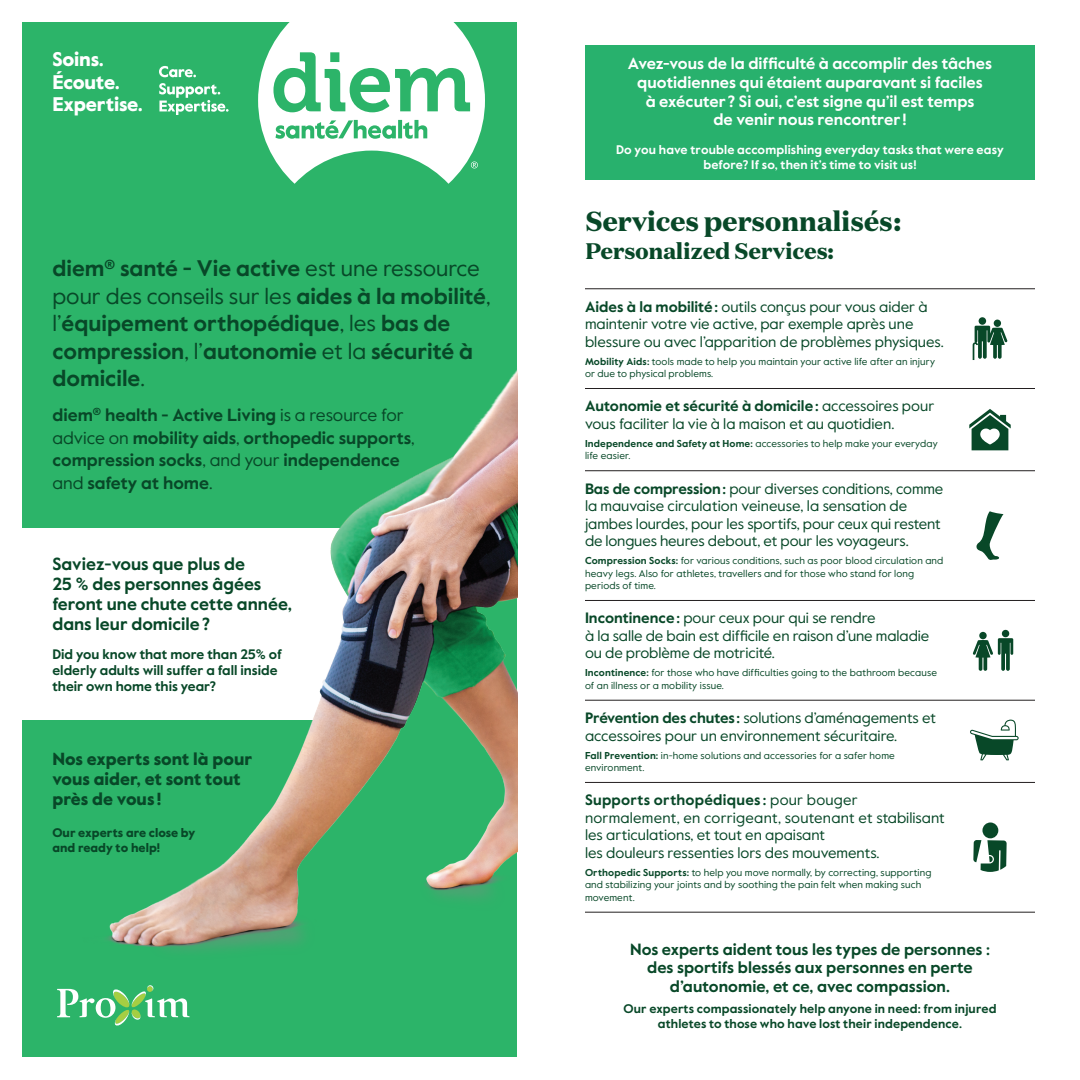
<style>
.page{position:relative;width:1080px;height:1080px;background:#fff}
.page>*{position:absolute;margin:0;border:0;box-sizing:border-box;transform-origin:0 0}
.t1{font:900 27.5px "Domaine Text";letter-spacing:-.02em;color:#084828}
.t2{font:700 22.5px/27.5px "Value Sans";color:#084828}
.t3{font:900 22.5px "Domaine Text";letter-spacing:-.02em;color:#084828}
.t4{font:900 19.75px/22.5px "Value Sans";letter-spacing:-.01em;color:#fff}
.t5{font:700 17.5px/20px "Value Sans";color:#084828}
.t6{font:900 17.5px/20px "Value Sans";color:#084828}
.t7{font:700 16.25px/18.8px "Value Sans";letter-spacing:.005em;color:#fff;text-align:center}
.t8{font:700 16.25px/18.8px "Value Sans";color:#084828;text-align:center}
.t9{font:15px/17.5px "Value Sans";color:#084828}
.t10{font:700 13.75px/16.2px "Value Sans";color:#084828}
.t11{font:700 12.5px/15px "Value Sans";letter-spacing:.01em;color:#084828;text-align:center}
.t12{font:700 12.5px/15px "Value Sans";letter-spacing:.01em;color:#fff;text-align:center}
.t13{font:900 12.5px/15px "Value Sans";color:#084828}
.t14{font:10px/12.5px "Value Sans";letter-spacing:.015em;color:#084828}
.s1{font-weight:400}
.s2{font-weight:700}
</style>
<div class="page">
<div style="left:22px;top:22px;width:496px;height:1036px;background:#2cb469"></div>
<div style="left:14px;top:528px;width:337px;height:192px;background:#fff"></div>
<div style="left:585px;top:45px;width:450px;height:135px;background:#28b16d"></div>
<hr style="left:585px;top:288px;width:360px;height:1px;background:#231f20">
<hr style="left:945px;top:288px;width:90px;height:1px;background:#231f20">
<hr style="left:585px;top:388px;width:360px;height:1px;background:#231f20">
<hr style="left:945px;top:388px;width:90px;height:1px;background:#231f20">
<hr style="left:585px;top:470px;width:360px;height:1px;background:#231f20">
<hr style="left:945px;top:470px;width:90px;height:1px;background:#231f20">
<hr style="left:585px;top:600px;width:360px;height:1px;background:#231f20">
<hr style="left:945px;top:600px;width:90px;height:1px;background:#231f20">
<hr style="left:585px;top:700px;width:360px;height:1px;background:#231f20">
<hr style="left:945px;top:700px;width:90px;height:1px;background:#231f20">
<hr style="left:585px;top:782px;width:360px;height:1px;background:#231f20">
<hr style="left:945px;top:782px;width:90px;height:1px;background:#231f20">
<hr style="left:585px;top:912px;width:360px;height:1px;background:#231f20">
<hr style="left:945px;top:912px;width:90px;height:1px;background:#231f20">
<svg style="left:973px;top:317px;width:35px;height:43px"></svg>
<svg style="left:969px;top:409px;width:42px;height:41px"></svg>
<svg style="left:976px;top:511px;width:27px;height:49px"></svg>
<svg style="left:973px;top:822px;width:34px;height:50px"></svg>
<svg style="left:970px;top:719px;width:49px;height:41px"></svg>
<svg style="left:57px;top:988px;width:132px;height:38px"></svg>
<svg style="left:258px;top:22px;width:227px;height:162px"></svg>
<svg style="left:973px;top:630px;width:40px;height:41px"></svg>
<svg style="left:159px;top:66px;width:37px;height:11px"></svg>
<svg style="left:159px;top:83px;width:70px;height:32px"></svg>
<img style="left:76px;top:346px;width:442px;height:656px">
<h3 class="t4" style="left:52px;top:49px;width:92px">Soins.<br>Écoute.<br>Expertise.</h3>
<h2 class="t2" style="left:52px;top:256px;width:440px">diem<sup>®</sup> santé - Vie active <span class="s1">est une ressource pour des conseils sur les</span> aides à la mobilité<span class="s1">, l’</span>équipement orthopédique<span class="s1">, les</span> bas de compression<span class="s1">, l’</span>autonomie <span class="s1">et la</span> sécurité à domicile<span class="s1">.</span></h2>
<p class="t5" style="left:52px;top:405px;width:364px;line-height:22.5px">diem<sup>®</sup> health - Active Living <span class="s1">is a resource for advice on</span> mobility aids<span class="s1">,</span> orthopedic supports<span class="s1">, </span>compression socks<span class="s1">, and your</span> independence <span class="s1">and</span> safety at home<span class="s1">.</span></p>
<p class="t5" style="left:52px;top:555px;width:241px">Saviez-vous que plus de<br>25 % des personnes âgées feront une chute cette année, dans leur domicile?</p>
<p class="t10" style="left:52px;top:646px;width:231px">Did you know that more than 25% of elderly adults will suffer a fall inside their own home this year?</p>
<p class="t6" style="left:52px;top:750px;width:201px">Nos experts sont là pour vous aider, et sont tout près de vous !</p>
<p class="t13" style="left:52px;top:826px;width:144px">Our experts are close by and ready to help!</p>
<p class="t7" style="left:628px;top:55px;width:366px">Avez-vous de la difficulté à accomplir des tâches quotidiennes qui étaient auparavant si faciles<br>à exécuter ? Si oui, c’est signe qu’il est temps<br>de venir nous rencontrer !</p>
<p class="t12" style="left:616px;top:142px;width:389px">Do you have trouble accomplishing everyday tasks that were easy before? If so, then it’s time to visit us!</p>
<h1 class="t1" style="left:585px;top:203px;width:318px">Services personnalisés :</h1>
<h2 class="t3" style="left:585px;top:236px;width:251px">Personalized Services:</h2>
<p class="t9" style="left:585px;top:298px;width:360px"><span class="s2">Aides à la mobilité:</span> outils conçus pour vous aider à maintenir votre vie active, par exemple après une blessure ou avec l’apparition de problèmes physiques.</p>
<p class="t14" style="left:585px;top:355px;width:352px"><span class="s2">Mobility Aids:</span> tools made to help you maintain your active life after an injury or due to physical problems.</p>
<p class="t9" style="left:585px;top:398px;width:351px"><span class="s2">Autonomie et sécurité à domicile:</span> accessoires pour vous faciliter la vie à la maison et au quotidien.</p>
<p class="t14" style="left:585px;top:437px;width:354px"><span class="s2">Independence and Safety at Home:</span> accessories to help make your everyday life easier.</p>
<p class="t9" style="left:585px;top:480px;width:360px"><span class="s2">Bas de compression:</span> pour diverses conditions, comme la mauvaise circulation veineuse, la sensation de jambes lourdes, pour les sportifs, pour ceux qui restent de longues heures debout, et pour les voyageurs.</p>
<p class="t14" style="left:585px;top:555px;width:360px"><span class="s2">Compression Socks:</span> for various conditions, such as poor blood circulation and heavy legs. Also for athletes, travellers and for those who stand for long periods of time.</p>
<p class="t9" style="left:585px;top:610px;width:346px"><span class="s2">Incontinence:</span> pour ceux pour qui se rendre<br>à la salle de bain est difficile en raison d’une maladie ou de problème de motricité.</p>
<p class="t14" style="left:585px;top:667px;width:354px"><span class="s2">Incontinence:</span> for those who have difficulties going to the bathroom because of an illness or a mobility issue.</p>
<p class="t9" style="left:585px;top:709px;width:352px"><span class="s2">Prévention des chutes :</span> solutions d’aménagements et accessoires pour un environnement sécuritaire.</p>
<p class="t14" style="left:585px;top:749px;width:311px"><span class="s2">Fall Prevention:</span> in-home solutions and accessories for a safer home environment.</p>
<p class="t9" style="left:585px;top:792px;width:361px"><span class="s2">Supports orthopédiques :</span> pour bouger normalement, en corrigeant, soutenant et stabilisant les articulations, et tout en apaisant<br>les douleurs ressenties lors des mouvements.</p>
<p class="t14" style="left:585px;top:866px;width:348px"><span class="s2">Orthopedic Supports:</span> to help you move normally, by correcting, supporting and stabilizing your joints and by soothing the pain felt when making such movement.</p>
<p class="t8" style="left:630px;top:940px;width:361px">Nos experts aident tous les types de personnes : des sportifs blessés aux personnes en perte d’autonomie, et ce, avec compassion.</p>
<p class="t11" style="left:623px;top:1002px;width:375px">Our experts compassionately help anyone in need: from injured athletes to those who have lost their independence.</p>
</div>
